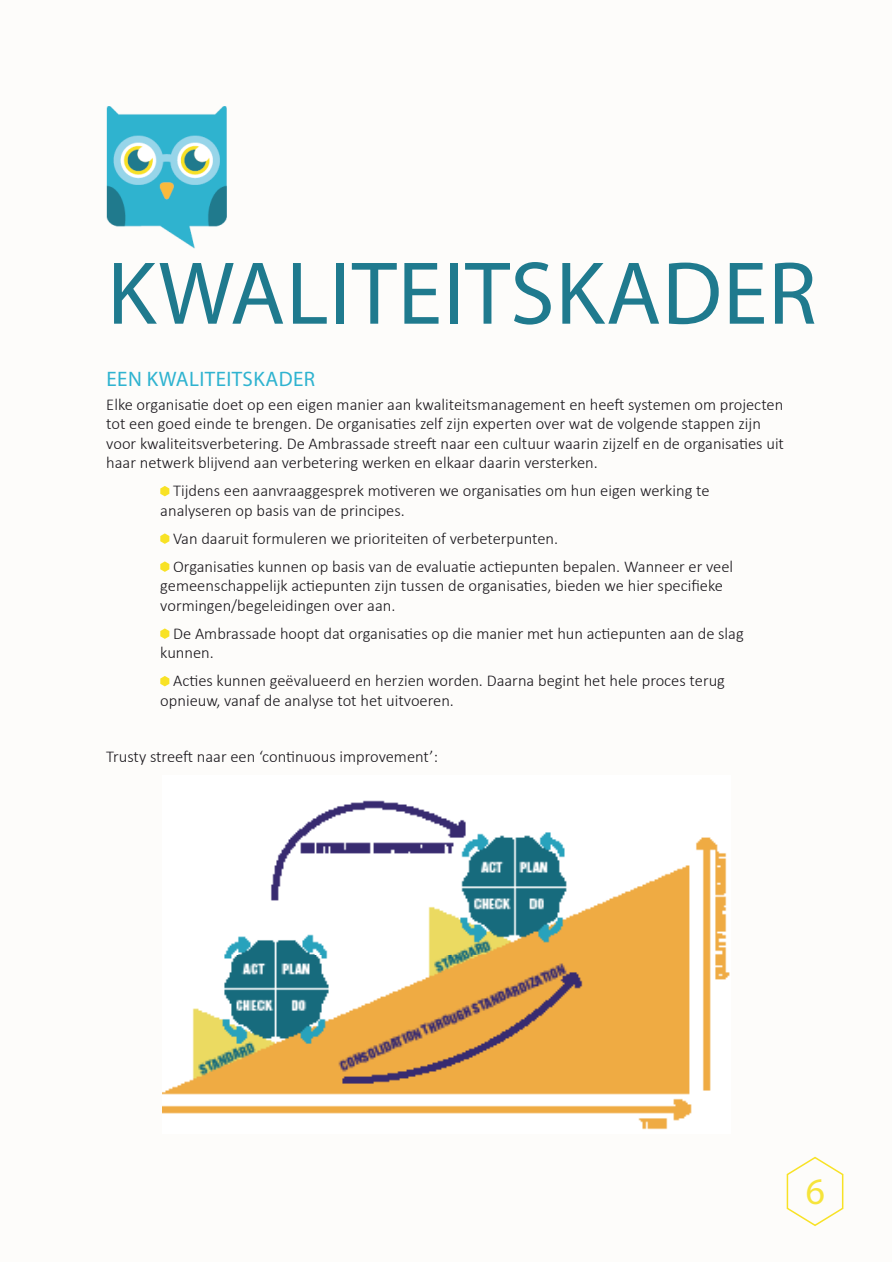
<style>
.page{position:relative;width:893px;height:1263px;background:#fff}
.page>*{position:absolute;margin:0;border:0;box-sizing:border-box;transform-origin:0 0}
.TITEL_1{font:90px "Myriad Pro";letter-spacing:.01em;color:#1f7a8e}
.Blokje_tekst{font:37.5px "Myriad Pro";color:#f6e43b}
.TITEL_2{font:21px "Myriad Pro";letter-spacing:.02em;color:#2fb3d0}
.oplijsting_lichtblau{font:300 16.5px/19.5px "Calibri";color:#1a171c}
.BODY{font:300 16.5px/19.5px "Calibri";color:#1a171c}
</style>
<div class="page">
<div style="left:1px;top:1px;width:891px;height:1261px;background:#fdfcfa"></div>
<svg style="left:160px;top:486px;width:9px;height:10px"></svg>
<svg style="left:160px;top:533px;width:9px;height:11px"></svg>
<svg style="left:160px;top:561px;width:9px;height:11px"></svg>
<svg style="left:160px;top:628px;width:9px;height:11px"></svg>
<svg style="left:160px;top:676px;width:9px;height:10px"></svg>
<img style="left:106px;top:106px;width:121px;height:143px">
<svg style="left:786px;top:1156px;width:58px;height:71px"></svg>
<img style="left:163px;top:800px;width:567px;height:330px">
<p class="TITEL_1" style="left:107px;top:238px;width:711px">KWALITEITSKADER</p>
<p class="TITEL_2" style="left:107px;top:366px;width:210px">EEN KWALITEITSKADER</p>
<p class="BODY" style="left:106px;top:394px;width:679px">Elke organisatie doet op een eigen manier aan kwaliteitsmanagement en heeft systemen om projecten tot een goed einde te brengen. De organisaties zelf zijn experten over wat de volgende stappen zijn voor kwaliteitsverbetering. De Ambrassade streeft naar een cultuur waarin zijzelf en de organisaties uit haar netwerk blijvend aan verbetering werken en elkaar daarin versterken.</p>
<p class="oplijsting_lichtblau" style="left:160px;top:481px;width:551px;text-indent:13px">Tijdens een aanvraaggesprek motiveren we organisaties om hun eigen werking te analyseren op basis van de principes.</p>
<p class="oplijsting_lichtblau" style="left:173px;top:528px;width:386px">Van daaruit formuleren we prioriteiten of verbeterpunten.</p>
<p class="oplijsting_lichtblau" style="left:160px;top:556px;width:574px;text-indent:13px">Organisaties kunnen op basis van de evaluatie actiepunten bepalen. Wanneer er veel gemeenschappelijk actiepunten zijn tussen de organisaties, bieden we hier specifieke vormingen/begeleidingen over aan.</p>
<p class="oplijsting_lichtblau" style="left:160px;top:623px;width:585px;text-indent:13px">De Ambrassade hoopt dat organisaties op die manier met hun actiepunten aan de slag kunnen.</p>
<p class="oplijsting_lichtblau" style="left:160px;top:671px;width:566px;text-indent:13px">Acties kunnen geëvalueerd en herzien worden. Daarna begint het hele proces terug opnieuw, vanaf de analyse tot het uitvoeren.</p>
<p class="oplijsting_lichtblau" style="left:106px;top:746px;width:333px">Trusty streeft naar een ‘continuous improvement’:</p>
<p class="Blokje_tekst" style="left:806px;top:1168px;width:21px">6</p>
</div>
